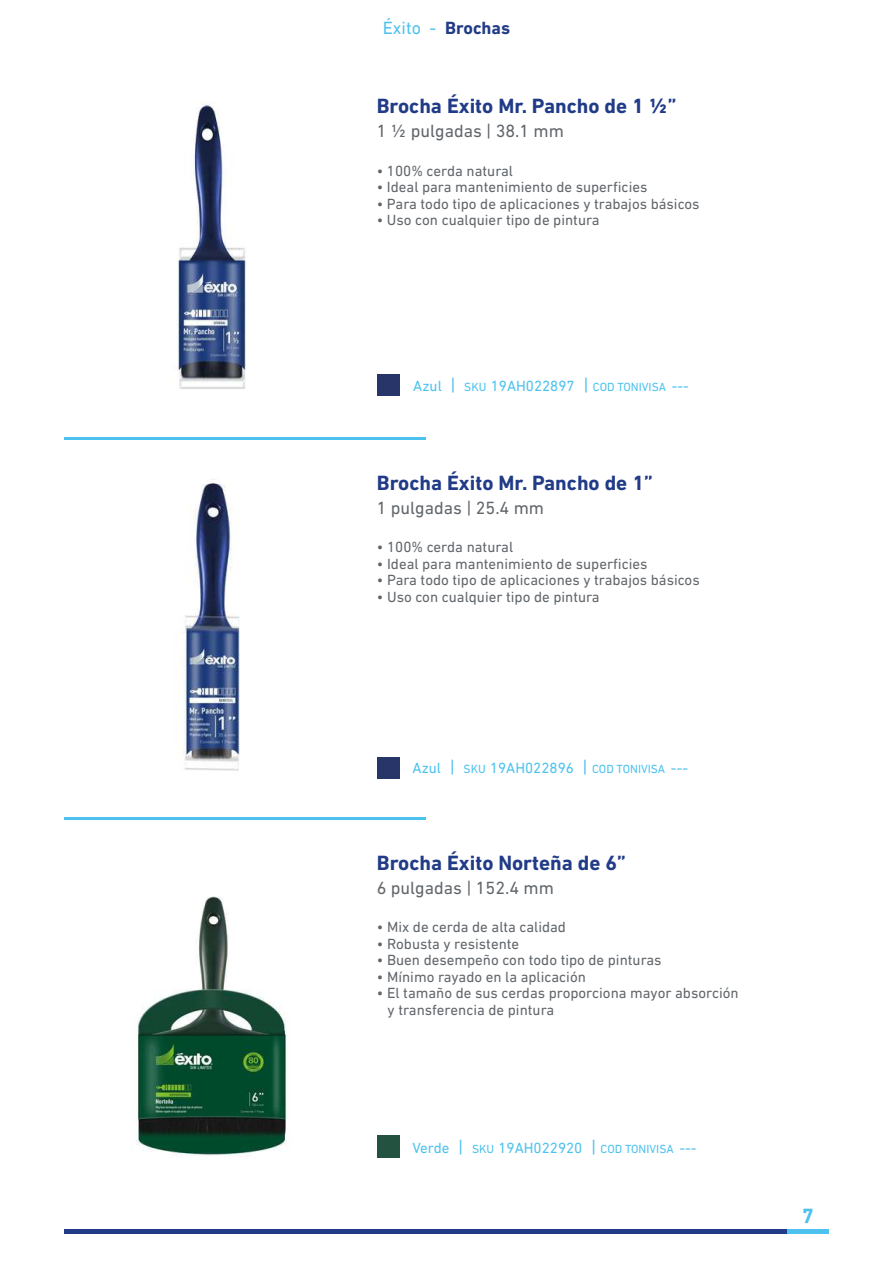
<style>
.page{position:relative;width:893px;height:1263px;background:#fff}
.page>*{position:absolute;margin:0;border:0;box-sizing:border-box;transform-origin:0 0}
.t1{font:700 21px "DIN Next LT Pro";color:#213b87}
.t2{font:700 21px "DIN Next LT Pro";color:#4dc2ee}
.t3{font:18px "DIN Next LT Pro";color:#61666b}
.t4{font:700 18px "DIN Next LT Pro";color:#213b87}
.t5{font:15px/16.5px "DIN Next LT Pro";color:#61666b}
.t6{font:15px "DIN Next LT Pro";color:#4dc2ee}
.s1{font-weight:400;color:#4dc2ee}
.s2{font-size:18px}
.s3{font-size:12px}
</style>
<div class="page">
<hr style="left:787px;top:1229px;width:42px;height:4px;background:#4dc2ee">
<hr style="left:65px;top:1229px;width:722px;height:4px;background:#213b87">
<hr style="left:64px;top:437px;width:361px;height:3px;background:#4dc2ee">
<hr style="left:64px;top:817px;width:361px;height:3px;background:#4dc2ee">
<div style="left:377px;top:374px;width:23px;height:21px;background:#283569"></div>
<div style="left:377px;top:757px;width:23px;height:21px;background:#283569"></div>
<div style="left:377px;top:1135px;width:23px;height:23px;background:#235240"></div>
<img style="left:177px;top:102px;width:69px;height:287px">
<img style="left:182px;top:479px;width:58px;height:292px">
<img style="left:136px;top:896px;width:152px;height:260px">
<p class="t4" style="left:383px;top:17px;width:129px"><span class="s1">Éxito -</span> Brochas</p>
<h1 class="t1" style="left:377px;top:94px;width:301px">Brocha Éxito Mr. Pancho de 1 1/2”</h1>
<p class="t3" style="left:377px;top:121px;width:189px">1 1/2 pulgadas | 38.1 mm</p>
<p class="t5" style="left:377px;top:162px;width:138px">• 100% cerda natural</p>
<p class="t5" style="left:377px;top:178px;width:272px">• Ideal para mantenimiento de superficies</p>
<p class="t5" style="left:377px;top:195px;width:324px">• Para todo tipo de aplicaciones y trabajos básicos</p>
<p class="t5" style="left:377px;top:211px;width:224px">• Uso con cualquier tipo de pintura</p>
<p class="t6" style="left:413px;top:377px;width:277px">Azul <span class="s2">|</span> <span class="s3">SKU</span> 19AH022897 <span class="s2">|</span> <span class="s3">COD TONIVISA</span> ---</p>
<h1 class="t1" style="left:377px;top:471px;width:277px">Brocha Éxito Mr. Pancho de 1”</h1>
<p class="t3" style="left:377px;top:498px;width:169px">1 pulgadas | 25.4 mm</p>
<p class="t5" style="left:377px;top:539px;width:138px">• 100% cerda natural</p>
<p class="t5" style="left:377px;top:555px;width:272px">• Ideal para mantenimiento de superficies</p>
<p class="t5" style="left:377px;top:572px;width:324px">• Para todo tipo de aplicaciones y trabajos básicos</p>
<p class="t5" style="left:377px;top:588px;width:224px">• Uso con cualquier tipo de pintura</p>
<p class="t6" style="left:413px;top:759px;width:277px">Azul <span class="s2">|</span> <span class="s3">SKU</span> 19AH022896 <span class="s2">|</span> <span class="s3">COD TONIVISA</span> ---</p>
<h1 class="t1" style="left:377px;top:851px;width:251px">Brocha Éxito Norteña de 6”</h1>
<p class="t3" style="left:377px;top:878px;width:179px">6 pulgadas | 152.4 mm</p>
<p class="t5" style="left:377px;top:919px;width:191px">• Mix de cerda de alta calidad</p>
<p class="t5" style="left:377px;top:935px;width:144px">• Robusta y resistente</p>
<p class="t5" style="left:377px;top:952px;width:286px">• Buen desempeño con todo tipo de pinturas</p>
<p class="t5" style="left:377px;top:968px;width:211px">• Mínimo rayado en la aplicación</p>
<p class="t5" style="left:388px;top:985px;width:353px;text-indent:-11px">• El tamaño de sus cerdas proporciona mayor absorción y transferencia de pintura</p>
<p class="t6" style="left:413px;top:1139px;width:285px">Verde <span class="s2">|</span> <span class="s3">SKU</span> 19AH022920 <span class="s2">|</span> <span class="s3">COD TONIVISA</span> ---</p>
<h1 class="t2" style="left:802px;top:1204px;width:13px">7</h1>
</div>
